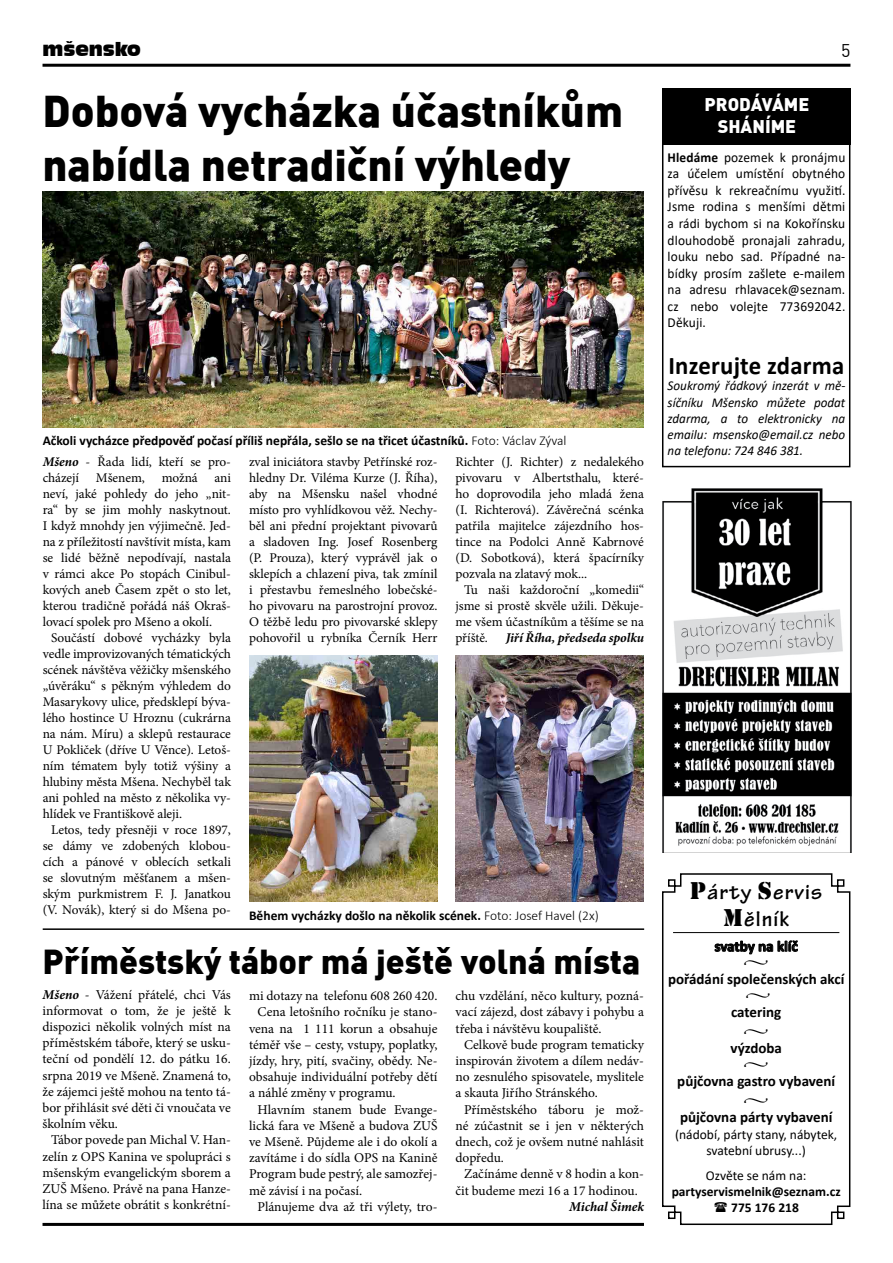
<style>
.page{position:relative;width:893px;height:1263px;background:#fff}
.page>*{position:absolute;margin:0;border:0;box-sizing:border-box;transform-origin:0 0}
.t1{font:900 43.5px/54px "Unient DINCE";color:#000}
.t2{font:900 33.9px "Unient DINCE";color:#000}
.t3{font:700 25.5px "Calibri";letter-spacing:.01em;color:#000}
.t4{font:700 22.5px/27px "Tekton Pro";letter-spacing:.05em;color:#000;text-align:center}
.t5{font:900 18px/21.6px "Unient DINCE";color:#fff;text-align:center}
.t6{font:18px "Incised 901 BT Compact";color:#000}
.t7{font:18px "Unient DINCE";color:#000}
.t8{font:700 15px "Calibri";color:#000}
.t9{font:15px "Minion Pro";color:#000}
.t10{font:13.8px/16.5px "Calibri";letter-spacing:.01em;color:#000;text-align:justify}
.t11{font:13.5px/16.2px "Minion Pro";color:#000;text-align:justify}
.t12{font:700 13.5px/16.2px "Calibri";color:#000}
.t13{font:italic 13.5px/16.2px "Calibri";color:#000;text-align:justify}
.t14{font:13.5px/16.2px "Calibri";color:#000;text-align:center}
.t15{font:italic 700 13.5px "Minion Pro";letter-spacing:-.005em;color:#000}
.t16{font:13.35px/16px "Minion Pro";letter-spacing:-.005em;color:#000;text-align:justify}
.t17{font:italic 700 13.35px "Minion Pro";letter-spacing:-.005em;color:#000}
.s1{font-weight:300}
.s2{font-weight:700;font-style:italic}
.s3{font-weight:700}
.s4{font-family:"Stamp";font-weight:400}
</style>
<div class="page">
<div style="left:662px;top:89px;width:188px;height:378px;border:2px solid #000"></div>
<div style="left:662px;top:89px;width:188px;height:56px;background:#000"></div>
<hr style="left:43px;top:64px;width:807px;height:3px;background:#000">
<img style="left:43px;top:191px;width:601px;height:236px">
<hr style="left:43px;top:1223px;width:601px;height:3px;background:#000">
<img style="left:663px;top:488px;width:188px;height:364px">
<svg style="left:662px;top:873px;width:189px;height:352px"></svg>
<svg style="left:714px;top:940px;width:84px;height:15px"></svg>
<hr style="left:673px;top:932px;width:166px;height:1px;background:#000">
<img style="left:249px;top:655px;width:188px;height:246px">
<img style="left:456px;top:655px;width:188px;height:246px">
<hr style="left:43px;top:928px;width:601px;height:2px;background:#000">
<svg style="left:715px;top:1202px;width:12px;height:10px"></svg>
<h3 class="t6" style="left:43px;top:39px;width:100px">mšensko</h3>
<h1 class="t1" style="left:42px;top:82px;width:582px">Dobová vycházka účastníkům nabídla netradiční výhledy</h1>
<p class="t12" style="left:43px;top:432px;width:525px">Ačkoli vycházce předpověď počasí příliš nepřála, sešlo se na třicet účastníků. <span class="s1">Foto: Václav Zýval</span></p>
<p class="t16" style="left:455px;top:454px;width:190px">Richter (J. Richter) z nedalekého pivovaru v Albertsthalu, které&shy;ho doprovodila jeho mladá žena (I. Richterová). Závěrečná scénka patřila majitelce zájezdního hos&shy;tince na Podolci Anně Kabrnové (D. Sobotková), která špacírníky pozvala na zlatavý mok...</p>
<p class="t16" style="left:455px;top:582px;width:190px;text-indent:9px">Tu naši každoroční „komedii“ jsme si prostě skvěle užili. Děkuje&shy;me všem účastníkům a těšíme se na příště.</p>
<p class="t16" style="left:43px;top:454px;width:190px"><span class="s2">Mšeno</span> - Řada lidí, kteří se pro&shy;cházejí</p>
<p class="t16" style="left:249px;top:454px;width:190px">zval iniciátora stavby Petřínské roz&shy;hledny Dr. Viléma Kurze (J. Říha), aby na Mšensku našel vhodné místo pro vyhlídkovou věž. Nechy&shy;běl ani přední projektant pivovarů a sladoven Ing. Josef Rosenberg (P. Prouza), který vyprávěl jak o sklepích a chlazení piva, tak zmínil i přestavbu řemeslného lobečské&shy;ho pivovaru na parostrojní provoz.<br>O těžbě ledu pro pivovarské sklepy pohovořil u rybníka Černík Herr</p>
<p class="t16" style="left:96px;top:470px;width:51px">Mšenem,</p>
<p class="t16" style="left:162px;top:470px;width:38px">možná</p>
<p class="t16" style="left:43px;top:470px;width:190px;text-indent:172px">ani neví, jaké pohledy do jeho „nit&shy;ra“ by se jim mohly naskytnout.<br>I když mnohdy jen výjimečně. Jed&shy;na z příležitostí navštívit místa, kam se lidé běžně nepodívají, nastala v rámci akce Po stopách Cinibul&shy;kových aneb Časem zpět o sto let, kterou tradičně pořádá náš Okraš&shy;lovací spolek pro Mšeno a okolí.</p>
<p class="t16" style="left:43px;top:630px;width:190px;text-indent:9px">Součástí dobové vycházky byla vedle improvizovaných tématických scének návštěva věžičky mšenského „úvěráku“ s pěkným výhledem do Masarykovy ulice, předsklepí býva&shy;lého hostince U Hroznu (cukrárna na nám. Míru) a sklepů restaurace U Pokliček (dříve U Věnce). Letoš&shy;ním tématem byly totiž výšiny a hlubiny města Mšena. Nechyběl tak ani pohled na město z několika vy&shy;hlídek ve Františkově aleji.</p>
<p class="t16" style="left:43px;top:822px;width:190px;text-indent:9px">Letos, tedy přesněji v roce 1897, se dámy ve zdobených klobou&shy;cích a pánové v oblecích setkali se slovutným měšťanem a mšen&shy;ským purkmistrem F. J. Janatkou (V. Novák), který si do Mšena po-</p>
<p class="t17" style="left:506px;top:628px;width:140px">Jiří Říha, předseda spolku</p>
<p class="t12" style="left:249px;top:907px;width:351px">Během vycházky došlo na několik scének. <span class="s1">Foto: Josef Havel (2x)</span></p>
<h2 class="t2" style="left:43px;top:939px;width:599px">Příměstský tábor má ještě volná místa</h2>
<p class="t11" style="left:43px;top:986px;width:190px"><span class="s2">Mšeno</span> - Vážení přátelé, chci Vás informovat o tom, že je ještě k dispozici několik volných míst na příměstském táboře, který se usku&shy;teční od pondělí 12. do pátku 16. srpna 2019 ve Mšeně. Znamená to, že zájemci ještě mohou na tento tá&shy;bor přihlásit své děti či vnoučata ve školním věku.</p>
<p class="t11" style="left:43px;top:1132px;width:190px;text-indent:9px">Tábor povede pan Michal V. Han&shy;zelín z OPS Kanina ve spolupráci s mšenským evangelickým sborem a ZUŠ Mšeno. Právě na pana Hanze&shy;lína se můžete obrátit s konkrétní-</p>
<p class="t11" style="left:455px;top:988px;width:190px">chu vzdělání, něco kultury, pozná&shy;vací zájezd, dost zábavy i pohybu a třeba i návštěvu koupaliště.</p>
<p class="t11" style="left:455px;top:1036px;width:190px;text-indent:9px">Celkově bude program tematicky inspirován životem a dílem nedáv&shy;no zesnulého spisovatele, myslitele a skauta Jiřího Stránského.</p>
<p class="t11" style="left:455px;top:1101px;width:190px;text-indent:9px">Příměstského táboru je mož&shy;né zúčastnit se i jen v některých dnech, což je ovšem nutné nahlásit dopředu.</p>
<p class="t11" style="left:455px;top:1166px;width:190px;text-indent:9px">Začínáme denně v 8 hodin a kon&shy;čit budeme mezi 16 a 17 hodinou.</p>
<p class="t15" style="left:569px;top:1197px;width:76px">Michal Šimek</p>
<p class="t11" style="left:249px;top:988px;width:190px">mi dotazy na telefonu 608 260 420.</p>
<p class="t11" style="left:257px;top:1004px;width:181px">Cena letošního ročníku je stano-</p>
<p class="t11" style="left:249px;top:1020px;width:190px">vena na 1 111 korun a obsahuje</p>
<p class="t11" style="left:249px;top:1036px;width:190px">téměř vše – cesty, vstupy, poplatky,</p>
<p class="t11" style="left:249px;top:1053px;width:190px">jízdy, hry, pití, svačiny, obědy. Ne-</p>
<p class="t11" style="left:249px;top:1069px;width:190px">obsahuje individuální potřeby dětí</p>
<p class="t11" style="left:249px;top:1085px;width:148px">a náhlé změny v programu.</p>
<p class="t11" style="left:257px;top:1101px;width:181px">Hlavním stanem bude Evange-</p>
<p class="t11" style="left:249px;top:1117px;width:190px">lická fara ve Mšeně a budova ZUŠ</p>
<p class="t11" style="left:249px;top:1134px;width:190px">ve Mšeně. Půjdeme ale i do okolí a</p>
<p class="t11" style="left:249px;top:1150px;width:190px">zavítáme i do sídla OPS na Kanině</p>
<p class="t11" style="left:249px;top:1166px;width:190px">Program bude pestrý, ale samozřej-</p>
<p class="t11" style="left:249px;top:1182px;width:115px">mě závisí i na počasí.</p>
<p class="t11" style="left:257px;top:1198px;width:181px">Plánujeme dva až tři výlety, tro-</p>
<h3 class="t5" style="left:705px;top:93px;width:106px">PRODÁVÁME<br>SHÁNÍME</h3>
<h3 class="t7" style="left:841px;top:39px;width:11px">5</h3>
<p class="t10" style="left:668px;top:149px;width:179px"><span class="s3">Hledáme</span> pozemek k pronájmu za účelem umístění obytného přívěsu k rekreačnímu využití.<br>Jsme rodina s menšími dětmi a rádi bychom si na Kokořínsku dlouhodobě pronajali zahradu, louku nebo sad. Případné na&shy;bídky prosím zašlete e-mailem na adresu rhlavacek@seznam. cz nebo volejte 773692042.<br>Děkuji.</p>
<h3 class="t3" style="left:668px;top:348px;width:178px">Inzerujte zdarma</h3>
<p class="t13" style="left:668px;top:377px;width:179px">Soukromý řádkový inzerát v mě&shy;síčníku Mšensko můžete podat zdarma, a to elektronicky na emailu: msensko@email.cz nebo na telefonu: 724 846 381.</p>
<h3 class="t4" style="left:690px;top:879px;width:134px"><span class="s4">P</span>árty <span class="s4">S</span>ervis<br><span class="s4">M</span>ělník</h3>
<p class="t8" style="left:715px;top:936px;width:85px">svatby na klíč</p>
<p class="t9" style="left:744px;top:951px;width:27px">•</p>
<p class="t8" style="left:668px;top:969px;width:178px">pořádání společenských akcí</p>
<p class="t9" style="left:745px;top:984px;width:27px">•</p>
<p class="t8" style="left:731px;top:1002px;width:52px">catering</p>
<p class="t9" style="left:744px;top:1020px;width:27px">•</p>
<p class="t8" style="left:730px;top:1038px;width:53px">výzdoba</p>
<p class="t9" style="left:744px;top:1053px;width:27px">•</p>
<p class="t8" style="left:677px;top:1071px;width:159px">půjčovna gastro vybavení</p>
<p class="t9" style="left:744px;top:1089px;width:27px">•</p>
<p class="t8" style="left:680px;top:1107px;width:154px">půjčovna párty vybavení</p>
<p class="t14" style="left:675px;top:1125px;width:164px">(nádobí, párty stany, nábytek, svatební ubrusy...)</p>
<p class="t14" style="left:706px;top:1167px;width:102px">Ozvěte se nám na:</p>
<p class="t12" style="left:731px;top:1183px;width:111px;text-indent:-60px">partyservismelnik@seznam.cz<br>775 176 218</p>
</div>
